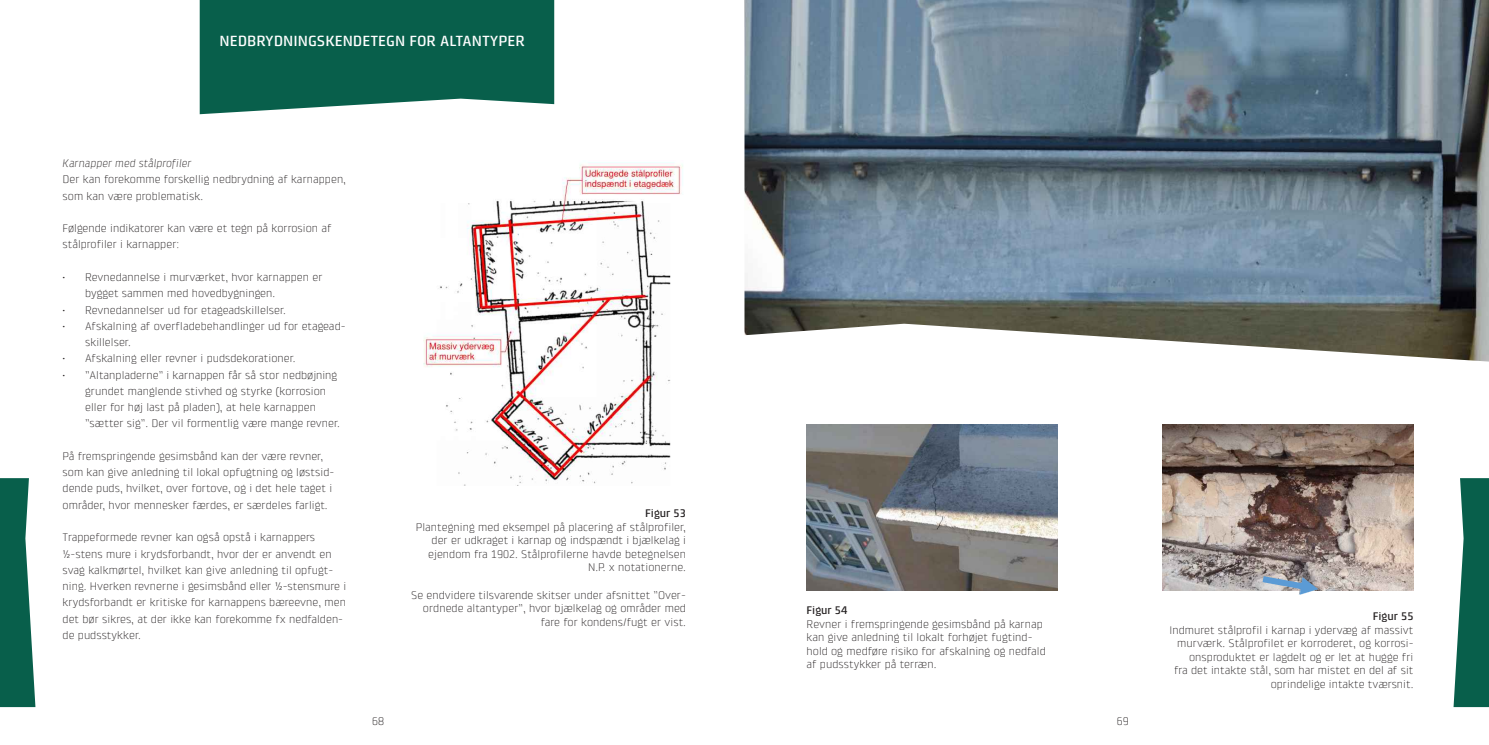
<style>
.page{position:relative;width:1489px;height:745px;background:#fff}
.page>*{position:absolute;margin:0;border:0;box-sizing:border-box;transform-origin:0 0}
.Section_Title{font:500 15px "Klint Pro";color:#fff}
.Body_Text{font:300 11.25px/16.2px "Klint Pro";color:#231f20}
.Body_Text-2{font:italic 300 11.25px "Klint Pro";color:#231f20}
.s1{font-weight:500}
</style>
<div class="page">
<svg style="left:200px;top:0;width:354px;height:114px;background:#1b6b59"></svg>
<img style="left:806px;top:424px;width:251px;height:165px">
<img style="left:423px;top:162px;width:260px;height:323px">
<img style="left:1162px;top:424px;width:251px;height:165px">
<img style="left:1262px;top:570px;width:67px;height:25px">
<img style="left:744px;top:0;width:744px;height:361px">
<svg style="left:1453px;top:478px;width:35px;height:228px"></svg>
<svg style="left:0;top:478px;width:35px;height:228px;background:#2e7867"></svg>
<p class="Section_Title" style="left:219px;top:33px;width:307px">NEDBRYDNINGSKENDETEGN FOR ALTANTYPER</p>
<p class="Body_Text-2" style="left:63px;top:157px;width:130px">Karnapper med stålprofiler</p>
<p class="Body_Text" style="left:63px;top:171px;width:285px">Der kan forekomme forskellig nedbrydning af karnappen, som kan være problematisk.</p>
<p class="Body_Text" style="left:63px;top:220px;width:270px">Følgende indikatorer kan være et tegn på korrosion af stålprofiler i karnapper:</p>
<p class="Body_Text" style="left:85px;top:269px;width:239px;text-indent:-22px">• Revnedannelse i murværket, hvor karnappen er bygget sammen med hovedbygningen.</p>
<p class="Body_Text" style="left:63px;top:301px;width:225px">• Revnedannelser ud for etageadskillelser.</p>
<p class="Body_Text" style="left:85px;top:317px;width:262px;text-indent:-22px">• Afskalning af overfladebehandlinger ud for etagead&shy;skillelser.</p>
<p class="Body_Text" style="left:63px;top:350px;width:234px">• Afskalning eller revner i pudsdekorationer.</p>
<p class="Body_Text" style="left:85px;top:366px;width:256px;text-indent:-22px">• ”Altanpladerne” i karnappen får så stor nedbøjning grundet manglende stivhed og styrke (korrosion eller for høj last på pladen), at hele karnappen ”sætter sig”. Der vil formentlig være mange revner.</p>
<p class="Body_Text" style="left:63px;top:447px;width:273px">På fremspringende gesimsbånd kan der være revner, som kan give anledning til lokal opfugtning og løstsid&shy;dende puds, hvilket, over fortove, og i det hele taget i områder, hvor mennesker færdes, er særdeles farligt.</p>
<p class="Body_Text" style="left:63px;top:529px;width:285px">Trappeformede revner kan også opstå i karnappers ½-stens mure i krydsforbandt, hvor der er anvendt en svag kalkmørtel, hvilket kan give anledning til opfugt&shy;ning. Hverken revnerne i gesimsbånd eller ½-stensmure i krydsforbandt er kritiske for karnappens bæreevne, men det bør sikres, at der ikke kan forekomme fx nedfalden&shy;de pudsstykker.</p>
<p class="Body_Text" style="left:416px;top:506px;width:272px;line-height:13.5px;text-align:right"><span class="s1">Figur 53<br></span>Plantegning med eksempel på placering af stålprofiler, der er udkraget i karnap og indspændt i bjælkelag i ejendom fra 1902. Stålprofilerne havde betegnelsen N.P. x notationerne.</p>
<p class="Body_Text" style="left:411px;top:587px;width:276px;line-height:13.5px;text-align:right">Se endvidere tilsvarende skitser under afsnittet ”Over&shy;ordnede altantyper”, hvor bjælkelag og områder med fare for kondens/fugt er vist.</p>
<p class="Body_Text" style="left:806px;top:603px;width:241px;line-height:13.5px"><span class="s1">Figur 54<br></span>Revner i fremspringende gesimsbånd på karnap kan give anledning til lokalt forhøjet fugtind&shy;hold og medføre risiko for afskalning og nedfald af pudsstykker på terræn.</p>
<p class="Body_Text" style="left:1169px;top:609px;width:245px;line-height:13.5px;text-align:right"><span class="s1">Figur 55<br></span>Indmuret stålprofil i karnap i ydervæg af massivt murværk. Stålprofilet er korroderet, og korrosi&shy;onsproduktet er lagdelt og er let at hugge fri<br>fra det intakte stål, som har mistet en del af sit oprindelige intakte tværsnit.</p>
<p class="Body_Text" style="left:372px;top:712px;width:14px">68</p>
<p class="Body_Text" style="left:1116px;top:712px;width:14px">69</p>
</div>
